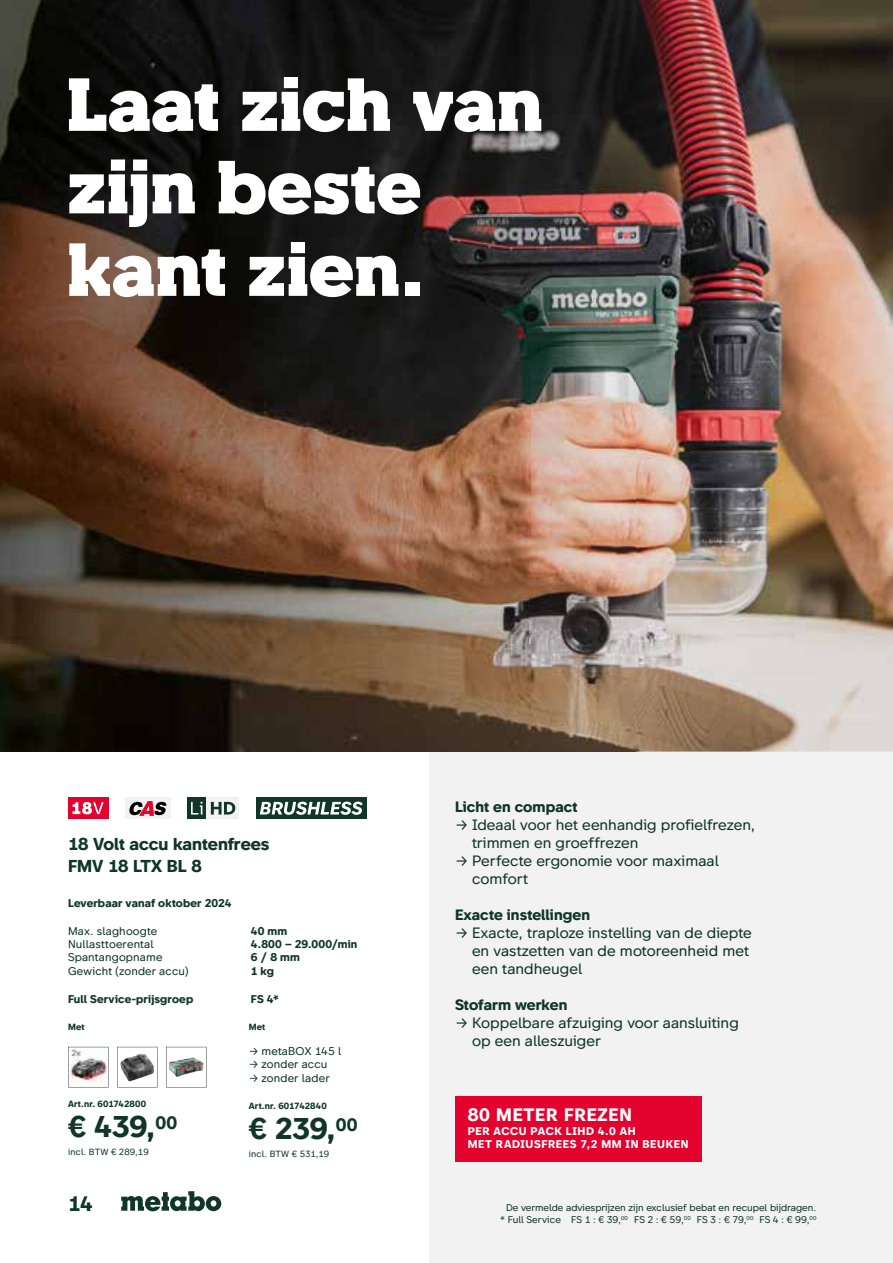
<style>
.page{position:relative;width:893px;height:1263px;background:#fff}
.page>*{position:absolute;margin:0;border:0;box-sizing:border-box;transform-origin:0 0}
.t1{font:800 75px/82.5px "Metabo Slab";letter-spacing:.01em;color:#fff}
.t2{font:700 30px "Metabo Sans";letter-spacing:-.02em;color:#0f3629}
.t3{font:700 21px "Metabo Slab";color:#0f3629}
.t4{font:700 18px "Metabo Sans";letter-spacing:.045em;color:#fff}
.t5{font:700 17.25px/22.5px "Metabo Sans";color:#0f3629}
.t6{font:15px/18px "Metabo Sans";color:#0f3629}
.t7{font:700 15px "Metabo Sans";letter-spacing:.005em;color:#0f3629}
.t8{font:11.25px "Metabo Sans";letter-spacing:.015em;color:#0f3629}
.t9{font:700 11.25px "Metabo Sans";letter-spacing:.015em;color:#0f3629}
.t10{font:700 11.25px/13.5px "Metabo Sans";letter-spacing:.055em;color:#fff}
.t11{font:9.75px "Metabo Sans";color:#0f3629}
.t12{font:700 9px "Metabo Sans";letter-spacing:.02em;color:#0f3629}
.t13{font:9px "Metabo Sans";letter-spacing:.015em;color:#0f3629}
</style>
<div class="page">
<div style="left:429px;top:752px;width:464px;height:511px;background:#f2f2f2"></div>
<svg style="left:68px;top:1047px;width:41px;height:40px"></svg>
<svg style="left:117px;top:1047px;width:41px;height:40px"></svg>
<svg style="left:166px;top:1047px;width:41px;height:40px"></svg>
<div style="left:125px;top:798px;width:46px;height:21px;background:#f2f2f2"></div>
<svg style="left:129px;top:801px;width:37px;height:15px"></svg>
<div style="left:256px;top:798px;width:110px;height:21px;background:#0f3629"></div>
<svg style="left:260px;top:801px;width:103px;height:14px"></svg>
<div style="left:68px;top:798px;width:40px;height:21px;background:#e4032e"></div>
<svg style="left:73px;top:802px;width:31px;height:12px"></svg>
<div style="left:187px;top:798px;width:20px;height:21px;background:#0f3629"></div>
<div style="left:207px;top:798px;width:32px;height:21px;background:#f2f2f2"></div>
<svg style="left:191px;top:802px;width:11px;height:12px"></svg>
<svg style="left:211px;top:802px;width:24px;height:12px"></svg>
<img style="left:636px;top:0;width:257px;height:752px">
<img style="left:0;top:0;width:636px;height:752px">
<div style="left:455px;top:1096px;width:246px;height:65px;background:#e4032e"></div>
<svg style="left:121px;top:1191px;width:100px;height:20px"></svg>
<h1 class="t1" style="left:68px;top:64px;width:476px">Laat zich van zijn beste kant zien.</h1>
<p class="t5" style="left:68px;top:832px;width:203px">18 Volt accu kantenfrees<br>FMV 18 LTX BL 8</p>
<p class="t9" style="left:68px;top:896px;width:165px">Leverbaar vanaf oktober 2024</p>
<p class="t8" style="left:68px;top:924px;width:91px">Max. slaghoogte</p>
<p class="t9" style="left:251px;top:924px;width:38px">40 mm</p>
<p class="t8" style="left:68px;top:937px;width:87px">Nullasttoerental</p>
<p class="t9" style="left:251px;top:937px;width:108px">4.800 – 29.000/min</p>
<p class="t8" style="left:68px;top:951px;width:96px">Spantangopname</p>
<p class="t9" style="left:251px;top:950px;width:50px">6 / 8 mm</p>
<p class="t8" style="left:68px;top:964px;width:122px">Gewicht (zonder accu)</p>
<p class="t9" style="left:251px;top:964px;width:25px">1 kg</p>
<p class="t9" style="left:68px;top:992px;width:127px">Full Service-prijsgroep</p>
<p class="t9" style="left:251px;top:992px;width:29px">FS 4*</p>
<p class="t12" style="left:68px;top:1021px;width:18px">Met</p>
<p class="t12" style="left:249px;top:1021px;width:18px">Met</p>
<p class="t12" style="left:68px;top:1098px;width:80px">Art.nr. 601742800</p>
<h2 class="t2" style="left:68px;top:1108px;width:111px">€ 439,<sup>00</sup></h2>
<p class="t13" style="left:68px;top:1146px;width:82px">incl. BTW € 289,19</p>
<h3 class="t3" style="left:68px;top:1190px;width:26px">14</h3>
<p class="t8" style="left:249px;top:1044px;width:94px">→ metaBOX 145 l</p>
<p class="t8" style="left:249px;top:1057px;width:80px">→ zonder accu</p>
<p class="t8" style="left:249px;top:1071px;width:82px">→ zonder lader</p>
<p class="t12" style="left:249px;top:1100px;width:80px">Art.nr. 601742840</p>
<h2 class="t2" style="left:249px;top:1109px;width:110px">€ 239,<sup>00</sup></h2>
<p class="t13" style="left:249px;top:1148px;width:82px">incl. BTW € 531,19</p>
<p class="t7" style="left:455px;top:797px;width:124px">Licht en compact</p>
<p class="t6" style="left:472px;top:816px;width:285px;text-indent:-17px">→ Ideaal voor het eenhandig profielfrezen, trimmen en groeffrezen</p>
<p class="t6" style="left:472px;top:852px;width:248px;text-indent:-17px">→ Perfecte ergonomie voor maximaal comfort</p>
<p class="t7" style="left:455px;top:905px;width:137px">Exacte instellingen</p>
<p class="t6" style="left:472px;top:924px;width:281px;text-indent:-17px">→ Exacte, traploze instelling van de diepte en vastzetten van de motoreenheid met een tandheugel</p>
<p class="t7" style="left:455px;top:995px;width:114px">Stofarm werken</p>
<p class="t6" style="left:472px;top:1014px;width:268px;text-indent:-17px">→ Koppelbare afzuiging voor aansluiting op een alleszuiger</p>
<p class="t4" style="left:468px;top:1104px;width:165px">80 METER FREZEN</p>
<p class="t10" style="left:468px;top:1124px;width:222px">PER ACCU PACK LIHD 4.0 AH<br>MET RADIUSFREES 7,2 MM IN BEUKEN</p>
<p class="t11" style="left:506px;top:1201px;width:312px">De vermelde adviesprijzen zijn exclusief bebat en recupel bijdragen.</p>
<p class="t11" style="left:500px;top:1214px;width:318px">* Full Service FS 1 : € 39,<sup>00</sup> FS 2 : € 59,<sup>00</sup> FS 3 : € 79,<sup>00</sup> FS 4 : € 99,<sup>00</sup></p>
</div>
